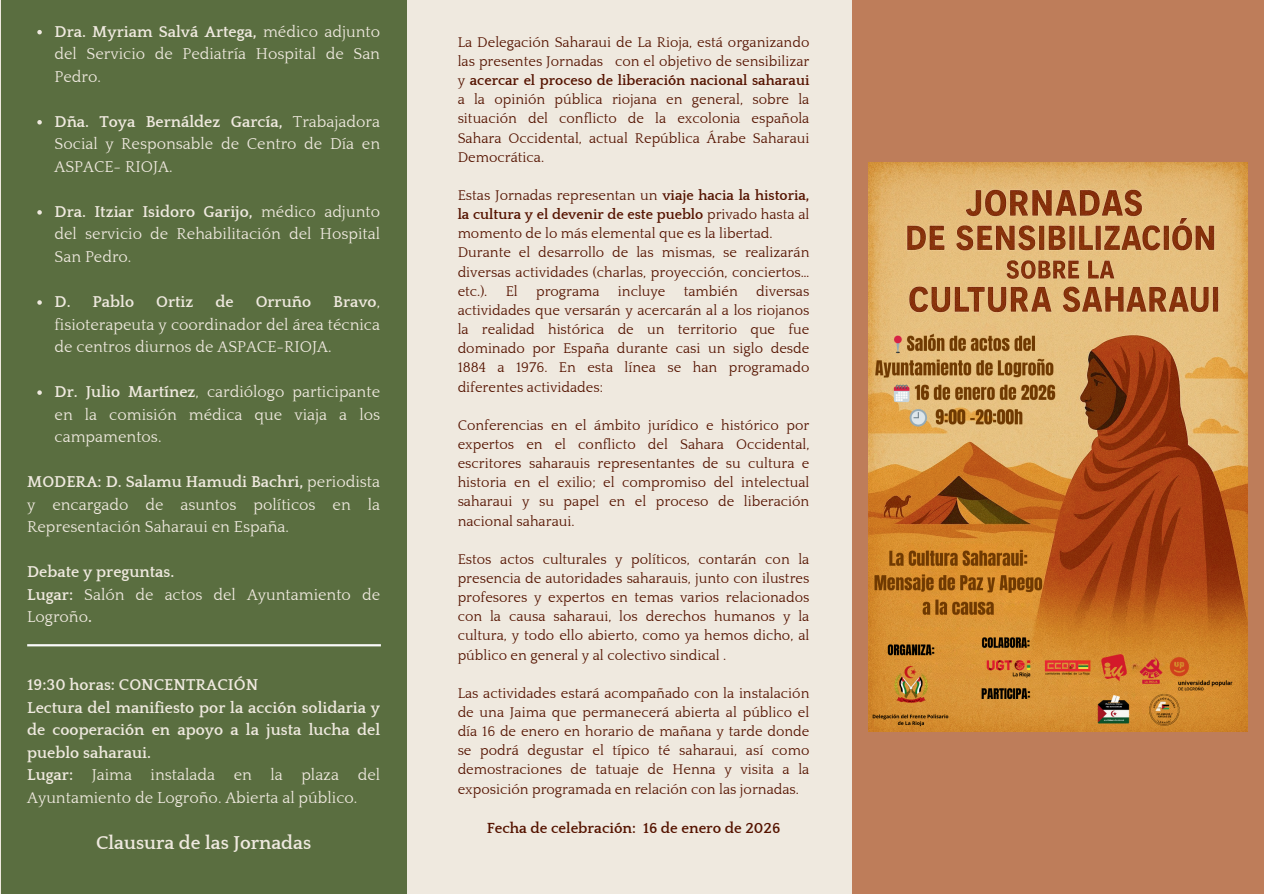
<style>
.page{position:relative;width:1264px;height:894px;background:#fff}
.page>*{position:absolute;margin:0;border:0;box-sizing:border-box;transform-origin:0 0}
.t1{font:700 19.05px "Quattrocento";color:#efe9df}
.t2{font:16.05px/22.5px "Quattrocento";color:#efe9df;text-align:justify}
.t3{font:700 16.05px/22.5px "Quattrocento";color:#efe9df}
.t4{font:700 15px "Quattrocento";color:#551300}
.t5{font:14.4px/19.2px "Quattrocento";color:#551300;text-align:justify}
.s1{font-weight:700}
.s2{font-weight:400}
</style>
<div class="page">
<div style="left:0;top:0;width:1263px;height:893px;background:#efe9df"></div>
<div style="left:852px;top:0;width:411px;height:893px;background:#be7d5a"></div>
<div style="left:1px;top:0;width:405px;height:893px;background:#5a6e40"></div>
<svg style="left:37px;top:30px;width:5px;height:4px"></svg>
<svg style="left:37px;top:120px;width:5px;height:4px"></svg>
<svg style="left:37px;top:210px;width:5px;height:4px"></svg>
<svg style="left:37px;top:300px;width:5px;height:5px"></svg>
<svg style="left:37px;top:390px;width:5px;height:5px"></svg>
<hr style="left:27px;top:644px;width:354px;height:2px;background:#fafbfb">
<img style="left:868px;top:163px;width:379px;height:568px">
<p class="t2" style="left:55px;top:21px;width:327px"><span class="s1">Dra. Myriam Salvá Artega,</span> médico adjunto del Servicio de Pediatría Hospital de San Pedro.</p>
<p class="t2" style="left:55px;top:111px;width:327px"><span class="s1">Dña. Toya Bernáldez García,</span> Trabajadora Social y Responsable de Centro de Día en ASPACE- RIOJA.</p>
<p class="t2" style="left:55px;top:201px;width:327px"><span class="s1">Dra. Itziar Isidoro Garijo,</span> médico adjunto del servicio de Rehabilitación del Hospital San Pedro.</p>
<p class="t3" style="left:55px;top:291px;width:81px">D. Pablo</p>
<p class="t3" style="left:156px;top:291px;width:39px">Ortiz</p>
<p class="t3" style="left:215px;top:291px;width:20px">de</p>
<p class="t3" style="left:256px;top:291px;width:57px">Orruño</p>
<p class="t2" style="left:55px;top:291px;width:327px;text-indent:278px"><span class="s1">Bravo</span>, fisioterapeuta y coordinador del área técnica de centros diurnos de ASPACE-RIOJA.</p>
<p class="t2" style="left:55px;top:381px;width:327px"><span class="s1">Dr. Julio Martínez</span>, cardiólogo participante en la comisión médica que viaja a los campamentos.</p>
<p class="t2" style="left:27px;top:471px;width:354px"><span class="s1">MODERA: D. Salamu Hamudi Bachri,</span> periodista y encargado de asuntos políticos en la Representación Saharaui en España.</p>
<p class="t2" style="left:27px;top:561px;width:354px;text-align:left"><span class="s1">Debate y preguntas.<br>Lugar:</span> Salón de actos del Ayuntamiento de<br>Logroño<span class="s1">.</span></p>
<p class="t3" style="left:27px;top:673px;width:354px">19:30 horas: CONCENTRACIÓN<br>Lectura del manifiesto por la acción solidaria y de cooperación en apoyo a la justa lucha del pueblo saharaui.<br>Lugar: <span class="s2">Jaima instalada en la plaza del Ayuntamiento de Logroño. Abierta al público.</span></p>
<h1 class="t1" style="left:96px;top:832px;width:216px">Clausura de las Jornadas</h1>
<p class="t5" style="left:457px;top:33px;width:353px">La Delegación Saharaui de La Rioja, está organizando las presentes Jornadas con el objetivo de sensibilizar y <span class="s1">acercar el proceso de liberación nacional saharaui </span>a la opinión pública riojana en general, sobre la situación del conflicto de la excolonia española Sahara Occidental, actual República Árabe Saharaui Democrática.</p>
<p class="t5" style="left:457px;top:186px;width:353px;text-align:left">Estas Jornadas representan un <span class="s1">viaje hacia la historia, la cultura y el devenir de este pueblo</span> privado hasta al momento de lo más elemental que es la libertad.<br>Durante el desarrollo de las mismas, se realizarán diversas actividades (charlas, proyección, conciertos… etc.).</p>
<p class="t5" style="left:457px;top:282px;width:353px;text-indent:298px">diversas actividades que versarán y acercarán al a los riojanos la realidad histórica de un territorio que fue dominado por España durante casi un siglo desde 1884 a 1976. En esta línea se han programado diferentes actividades:</p>
<p class="t5" style="left:457px;top:416px;width:353px">Conferencias en el ámbito jurídico e histórico por expertos en el conflicto del Sahara Occidental, escritores saharauis representantes de su cultura e historia en el exilio; el compromiso del intelectual saharaui y su papel en el proceso de liberación nacional saharaui.</p>
<p class="t5" style="left:457px;top:550px;width:353px">Estos actos culturales y políticos, contarán con la presencia de autoridades saharauis, junto con ilustres profesores y expertos en temas varios relacionados con la causa saharaui, los derechos humanos y la cultura, y todo ello abierto, como ya hemos dicho, al público en general y al colectivo sindical .</p>
<p class="t5" style="left:457px;top:683px;width:353px">Las actividades estará acompañado con la instalación de una Jaima que permanecerá abierta al público el día 16 de enero en horario de mañana y tarde donde se podrá degustar el típico té saharaui, así como demostraciones de tatuaje de Henna y visita a la exposición programada en relación con las jornadas.</p>
<p class="t4" style="left:487px;top:820px;width:295px">Fecha de celebración: 16 de enero de 2026</p>
<p class="t5" style="left:505px;top:282px;width:14px">El</p>
<p class="t5" style="left:536px;top:282px;width:65px">programa</p>
<p class="t5" style="left:618px;top:282px;width:49px">incluye</p>
<p class="t5" style="left:683px;top:282px;width:56px">también</p>
</div>
